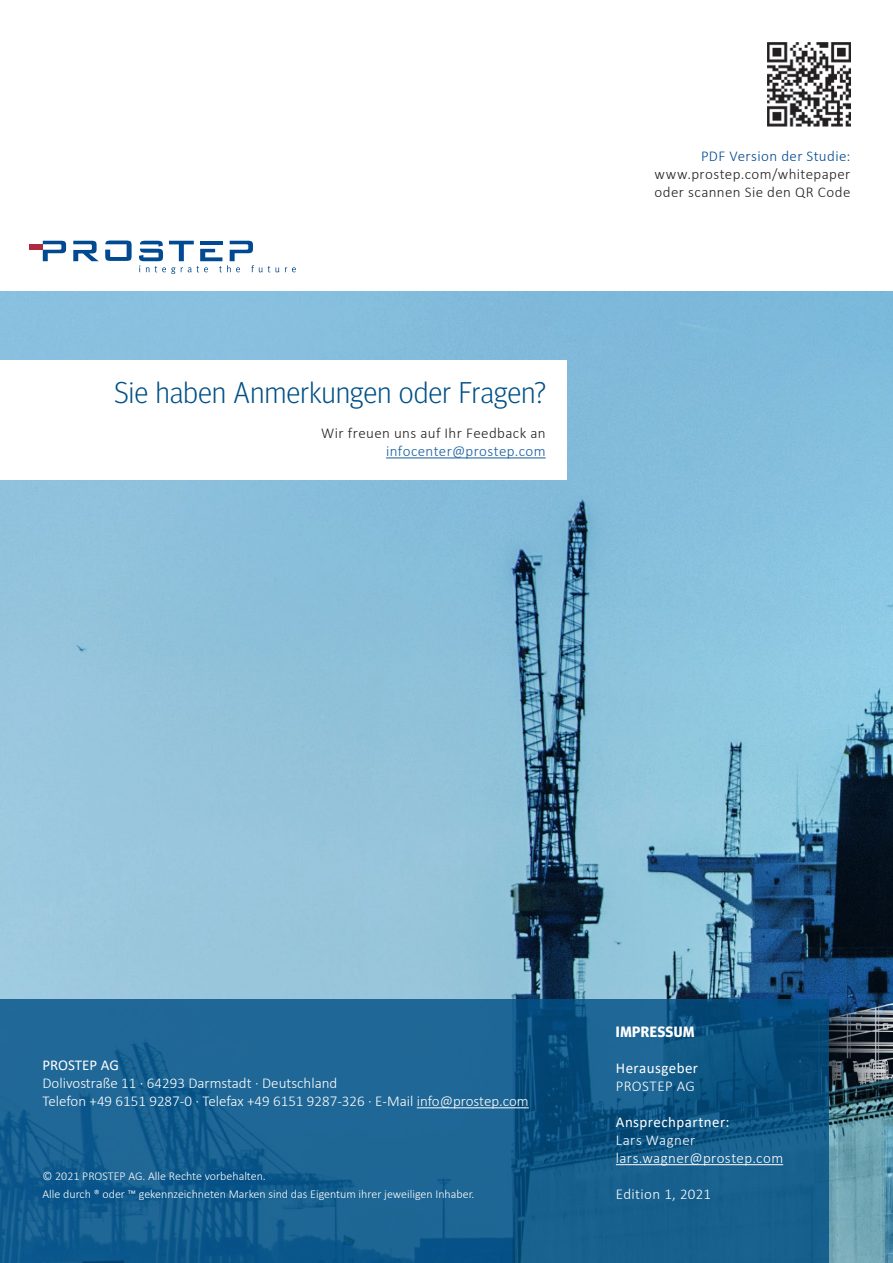
<style>
.page{position:relative;width:893px;height:1263px;background:#fff}
.page>*{position:absolute;margin:0;border:0;box-sizing:border-box;transform-origin:0 0}
.Überschrift2{font:300 30px "Meta Headline OT";letter-spacing:.015em;color:#015086}
.t1{font:300 15px "Calibri";color:#fff}
.t2{font:300 15px/18px "Calibri";letter-spacing:.025em;color:#231f20}
.t3{font:300 15px "Calibri";letter-spacing:.025em;color:#fff}
.Überschrift1{font:15px "Calibri";letter-spacing:.025em;color:#fff}
.t4{font:300 15px "Calibri";letter-spacing:.025em;color:#175d9e}
.t5{font:300 15px "Calibri";letter-spacing:.025em;color:#014990}
.t6{font:700 15px "Meta Headline OT";letter-spacing:.035em;color:#fff}
.Überschrift1-2{font:15px "Calibri";color:#fff}
.t7{font:300 12px "Calibri";color:#fff}
</style>
<div class="page">
<img style="left:0;top:292px;width:893px;height:971px">
<svg style="left:105px;top:241px;width:27px;height:20px"></svg>
<svg style="left:43px;top:241px;width:23px;height:20px"></svg>
<svg style="left:73px;top:241px;width:26px;height:20px"></svg>
<div style="left:30px;top:244px;width:13px;height:6px;background:#ae2a42"></div>
<svg style="left:285px;top:267px;width:11px;height:5px"></svg>
<svg style="left:139px;top:241px;width:131px;height:33px"></svg>
<hr style="left:200px;top:241px;width:22px;height:3px;background:#014990">
<svg style="left:0;top:999px;width:829px;height:264px;background:#165e8e"></svg>
<hr style="left:616px;top:1164px;width:167px;height:1px;background:#fff">
<div style="left:0;top:360px;width:567px;height:120px;background:#fff"></div>
<hr style="left:386px;top:457px;width:160px;height:1px;background:#175d9e">
<hr style="left:417px;top:1107px;width:112px;height:1px;background:#fff">
<img style="left:767px;top:43px;width:83px;height:83px">
<p class="Überschrift2" style="left:114px;top:374px;width:433px">Sie haben Anmerkungen oder Fragen?</p>
<p class="t2" style="left:321px;top:424px;width:226px">Wir freuen uns auf Ihr Feedback an</p>
<p class="t4" style="left:386px;top:442px;width:161px">infocenter@prostep.com</p>
<p class="t5" style="left:701px;top:147px;width:151px">PDF Version der Studie:</p>
<p class="t2" style="left:654px;top:165px;width:197px">www.prostep.com/whitepaper oder scannen Sie den QR Code</p>
<p class="Überschrift1-2" style="left:43px;top:1054px;width:78px">PROSTEP AG</p>
<p class="t1" style="left:43px;top:1073px;width:296px">Dolivostraße 11 · 64293 Darmstadt · Deutschland</p>
<p class="t1" style="left:43px;top:1091px;width:488px">Telefon +49 6151 9287-0 · Telefax +49 6151 9287-326 · E-Mail info@prostep.com</p>
<p class="t7" style="left:43px;top:1169px;width:225px">© 2021 PROSTEP AG. Alle Rechte vorbehalten.</p>
<p class="t7" style="left:43px;top:1187px;width:433px">Alle durch ® oder ™ gekennzeichneten Marken sind das Eigentum ihrer jeweiligen Inhaber.</p>
<p class="t6" style="left:616px;top:1022px;width:80px">IMPRESSUM</p>
<p class="Überschrift1" style="left:616px;top:1057px;width:84px">Herausgeber</p>
<p class="t1" style="left:616px;top:1076px;width:80px">PROSTEP AG</p>
<p class="Überschrift1" style="left:616px;top:1111px;width:115px">Ansprechpartner:</p>
<p class="t3" style="left:616px;top:1130px;width:81px">Lars Wagner</p>
<p class="t3" style="left:616px;top:1148px;width:169px">lars.wagner@prostep.com</p>
<p class="t3" style="left:616px;top:1184px;width:97px">Edition 1, 2021</p>
</div>
